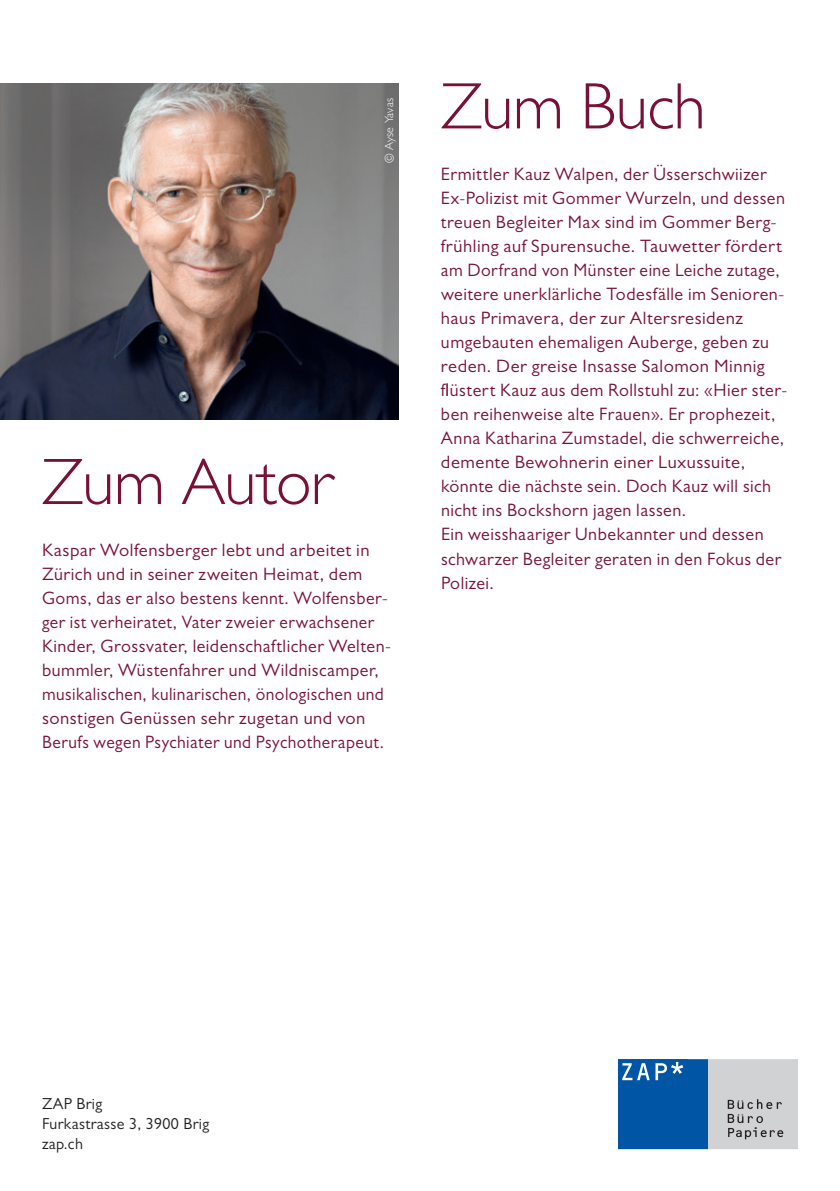
<style>
.page{position:relative;width:840px;height:1191px;background:#fff}
.page>*{position:absolute;margin:0;border:0;box-sizing:border-box;transform-origin:0 0}
.t1{font:300 66px "Gill Sans MT Pro";letter-spacing:-.01em;color:#791035}
.t2{font:18px/24px "Gill Sans MT Pro";letter-spacing:.03em;color:#791035}
.t3{font:16px/20px "Gill Sans MT Pro";letter-spacing:.02em;color:#231f20}
.t4{font:300 12px "Gill Sans MT Pro";letter-spacing:.02em;color:#fff}
</style>
<div class="page">
<div style="left:617px;top:1059px;width:90px;height:90px;background:#0155a5"></div>
<div style="left:707px;top:1059px;width:90px;height:90px;background:#d1d2d4"></div>
<svg style="left:622px;top:1063px;width:27px;height:17px"></svg>
<svg style="left:655px;top:1062px;width:28px;height:18px"></svg>
<svg style="left:727px;top:1099px;width:55px;height:40px"></svg>
<img style="left:0;top:83px;width:399px;height:336px">
<p class="t4" style="left:382px;top:163px;width:66px;rotate:-90deg">© Ayse Yavas</p>
<h1 class="t1" style="left:42px;top:442px;width:294px">Zum Autor</h1>
<p class="t2" style="left:42px;top:538px;width:350px">Kaspar Wolfensberger lebt und arbeitet in Zürich und in seiner zweiten Heimat, dem Goms, das er also bestens kennt. Wolfensber&shy;ger ist verheiratet, Vater zweier erwachsener Kinder, Grossvater, leidenschaftlicher Welten&shy;bummler, Wüstenfahrer und Wildniscamper, musikalischen, kulinarischen, önologischen und sonstigen Genüssen sehr zugetan und von Berufs wegen Psychiater und Psychotherapeut.</p>
<h1 class="t1" style="left:441px;top:67px;width:266px">Zum Buch</h1>
<p class="t2" style="left:441px;top:162px;width:348px">Ermittler Kauz Walpen, der Üsserschwiizer Ex-Polizist mit Gommer Wurzeln, und dessen treuen Begleiter Max sind im Gommer Berg&shy;frühling auf Spurensuche. Tauwetter fördert am Dorfrand von Münster eine Leiche zutage, weitere unerklärliche Todesfälle im Senioren&shy;haus Primavera, der zur Altersresidenz umgebauten ehemaligen Auberge, geben zu reden. Der greise Insasse Salomon Minnig flüstert Kauz aus dem Rollstuhl zu: «Hier ster&shy;ben reihenweise alte Frauen». Er prophezeit, Anna Katharina Zumstadel, die schwerreiche, demente Bewohnerin einer Luxussuite, könnte die nächste sein. Doch Kauz will sich nicht ins Bockshorn jagen lassen.<br>Ein weisshaariger Unbekannter und dessen schwarzer Begleiter geraten in den Fokus der Polizei.</p>
<p class="t3" style="left:42px;top:1093px;width:169px">ZAP Brig<br>Furkastrasse 3, 3900 Brig zap.ch</p>
</div>
